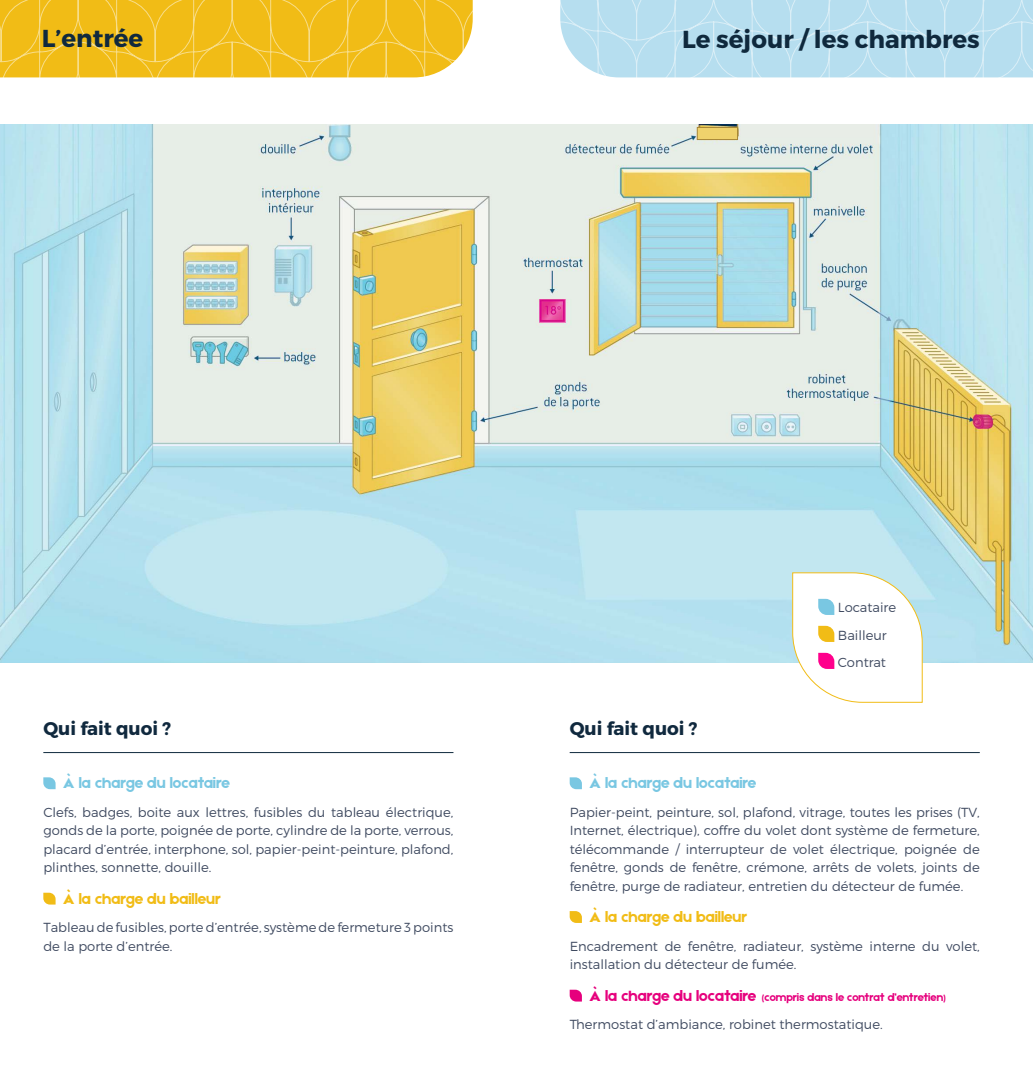
<style>
.page{position:relative;width:1033px;height:1085px;background:#fff}
.page>*{position:absolute;margin:0;border:0;box-sizing:border-box;transform-origin:0 0}
.t1{font:700 28.88px "Montserrat";color:#10293e}
.t2{font:700 24.5px "Montserrat";color:#0f293d}
.t3{font:700 24.5px "Montserrat";color:#10293e}
.t4{font:700 18.38px "Montserrat";color:#10293e}
.t5{font:15.75px "Etna";color:#79c7e2}
.t6{font:15.75px "Etna";color:#f1bc16}
.t7{font:300 13.12px/18.4px "Montserrat";color:#3f4a60}
.t8{font:11.38px "Etna";color:#e6007d}
.s1{font-size:15.75px}
</style>
<div class="page">
<svg style="left:43px;top:777px;width:13px;height:12px"></svg>
<svg style="left:43px;top:893px;width:13px;height:12px"></svg>
<svg style="left:569px;top:777px;width:13px;height:12px"></svg>
<svg style="left:569px;top:911px;width:13px;height:12px"></svg>
<svg style="left:569px;top:990px;width:13px;height:12px"></svg>
<hr style="left:43px;top:752px;width:410px;height:1px;background:#0f293d">
<hr style="left:569px;top:752px;width:410px;height:1px;background:#0f293d">
<img style="left:0;top:124px;width:1032px;height:538px">
<svg style="left:539px;top:299px;width:27px;height:24px"></svg>
<svg style="left:972px;top:414px;width:20px;height:15px"></svg>
<svg style="left:791px;top:572px;width:132px;height:131px"></svg>
<svg style="left:0;top:0;width:473px;height:78px;background:#f1c024"></svg>
<svg style="left:560px;top:0;width:472px;height:78px;background:#badfef"></svg>
<div style="left:696px;top:127px;width:42px;height:13px;background:#efd26c;border:1px solid #a78635"></div>
<h2 class="t3" style="left:42px;top:23px;width:103px">L’entrée</h2>
<h2 class="t2" style="left:682px;top:24px;width:299px">Le séjour / les chambres</h2>
<h1 class="t1" style="left:779px;top:24px;width:198px">Le séjour / les</h1>
<h3 class="t4" style="left:43px;top:717px;width:129px">Qui fait quoi ?</h3>
<p class="t5" style="left:63px;top:772px;width:169px">À la charge du locataire</p>
<p class="t7" style="left:43px;top:803px;width:411px;text-align:justify">Clefs, badges, boite aux lettres, fusibles du tableau électrique, gonds de la porte, poignée de porte, cylindre de la porte, verrous, placard d’entrée, interphone, sol, papier-peint-peinture, plafond, plinthes, sonnette, douille.</p>
<p class="t6" style="left:63px;top:887px;width:159px">À la charge du bailleur</p>
<p class="t7" style="left:43px;top:918px;width:411px">Tableau de fusibles, porte d’entrée, système de fermeture 3 points de la porte d’entrée.</p>
<p class="t7" style="left:838px;top:594px;width:60px;line-height:27.5px">Locataire<br>Bailleur<br>Contrat</p>
<h3 class="t4" style="left:569px;top:717px;width:129px">Qui fait quoi ?</h3>
<p class="t5" style="left:589px;top:772px;width:169px">À la charge du locataire</p>
<p class="t7" style="left:569px;top:803px;width:411px;text-align:justify">Papier-peint, peinture, sol, plafond, vitrage, toutes les prises (TV, Internet, électrique), coffre du volet dont système de fermeture, télécommande / interrupteur de volet électrique, poignée de fenêtre, gonds de fenêtre, crémone, arrêts de volets, joints de fenêtre, purge de radiateur, entretien du détecteur de fumée.</p>
<p class="t6" style="left:589px;top:906px;width:159px">À la charge du bailleur</p>
<p class="t7" style="left:569px;top:937px;width:411px">Encadrement de fenêtre, radiateur, système interne du volet, installation du détecteur de fumée.</p>
<p class="t8" style="left:589px;top:989px;width:358px"><span class="s1">À la charge du locataire</span> (compris dans le contrat d’entretien)</p>
<p class="t7" style="left:569px;top:1015px;width:314px">Thermostat d’ambiance, robinet thermostatique.</p>
</div>
